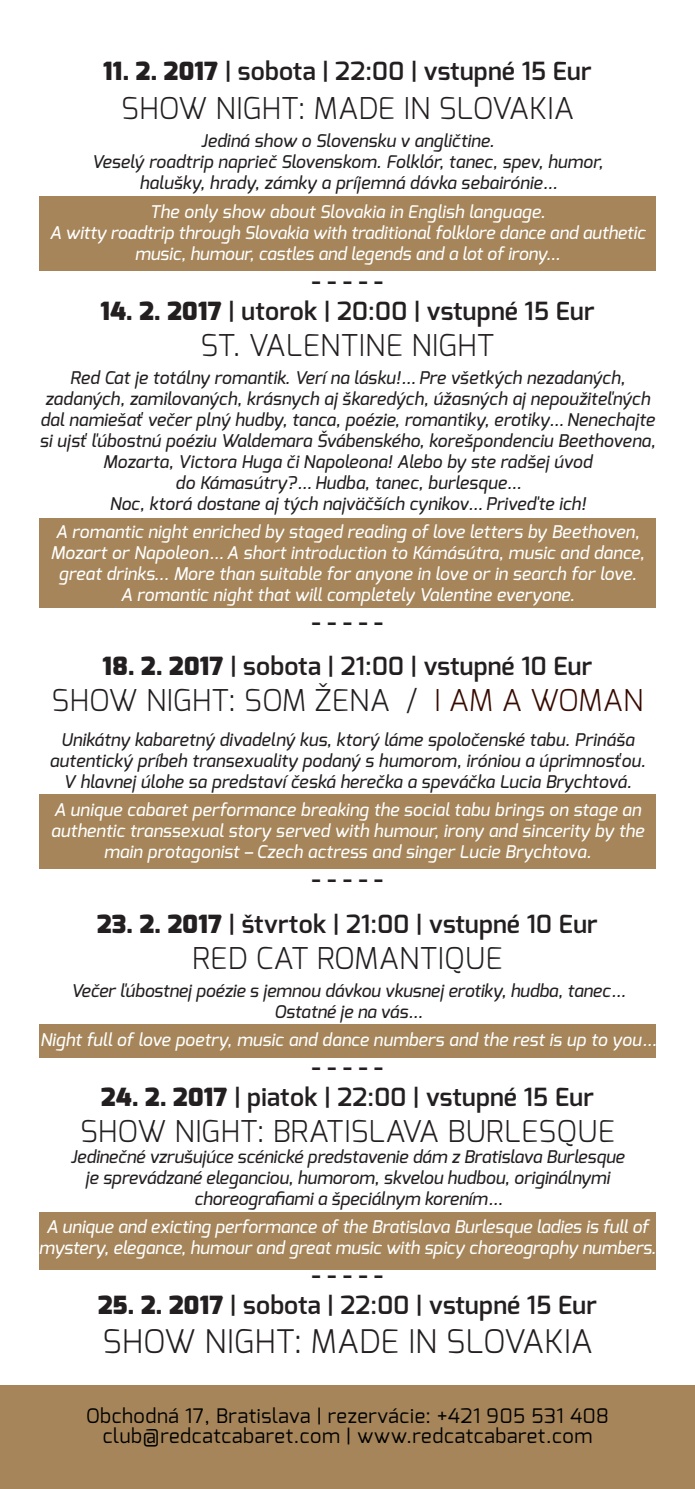
<style>
.page{position:relative;width:695px;height:1489px;background:#fff}
.page>*{position:absolute;margin:0;border:0;box-sizing:border-box;transform-origin:0 0}
.t1{font:300 32.5px "Exo";letter-spacing:.01em;color:#231f20}
.t2{font:300 30px "Exo";letter-spacing:.01em;color:#231f20}
.t3{font:600 25px "Exo";letter-spacing:.01em;color:#231f20}
.t4{font:20px/20px "Exo";letter-spacing:.03em;color:#000;text-align:center}
.t5{font:italic 500 17.5px/21px "Exo";color:#231f20;text-align:center}
.t6{font:italic 500 17.5px/21px "Exo";color:#fff;text-align:center}
.s1{font-weight:900}
.s2{color:#370a00}
</style>
<div class="page">
<div style="left:0;top:1385px;width:694px;height:103px;background:#a58559"></div>
<div style="left:39px;top:1211px;width:617px;height:58px;background:#a58559"></div>
<div style="left:39px;top:1023px;width:617px;height:34px;background:#a58559"></div>
<div style="left:39px;top:793px;width:617px;height:75px;background:#a58559"></div>
<div style="left:39px;top:518px;width:617px;height:90px;background:#a58559"></div>
<div style="left:39px;top:196px;width:617px;height:75px;background:#a58559"></div>
<h3 class="t3" style="left:103px;top:55px;width:490px"><span class="s1">11. 2. 2017</span> | sobota | 22:00 | vstupné 15 Eur</h3>
<h2 class="t2" style="left:121px;top:89px;width:454px">SHOW NIGHT: MADE IN SLOVAKIA</h2>
<p class="t5" style="left:92px;top:130px;width:513px">Jediná show o Slovensku v angličtine.<br>Veselý roadtrip naprieč Slovenskom. Folklór, tanec, spev, humor, halušky, hrady, zámky a príjemná dávka sebairónie…</p>
<p class="t6" style="left:50px;top:201px;width:597px">The only show about Slovakia in English language.<br>A witty roadtrip through Slovakia with traditional folklore dance and authetic music, humour, castles and legends and a lot of irony...</p>
<h3 class="t3" style="left:312px;top:264px;width:73px">- - - - -</h3>
<h3 class="t3" style="left:100px;top:294px;width:495px"><span class="s1">14. 2. 2017</span> | utorok | 20:00 | vstupné 15 Eur</h3>
<h2 class="t2" style="left:200px;top:325px;width:295px">ST. VALENTINE NIGHT</h2>
<p class="t5" style="left:39px;top:367px;width:617px">Red Cat je totálny romantik. Verí na lásku!… Pre všetkých nezadaných, zadaných, zamilovaných, krásnych aj škaredých, úžasných aj nepoužiteľných dal namiešať večer plný hudby, tanca, poézie, romantiky, erotiky… Nenechajte si ujsť ľúbostnú poéziu Waldemara Švábenského, korešpondenciu Beethovena, Mozarta, Victora Huga či Napoleona! Alebo by ste radšej úvod<br>do Kámasútry?… Hudba, tanec, burlesque…<br>Noc, ktorá dostane aj tých najväčších cynikov… Priveďte ich!</p>
<p class="t6" style="left:51px;top:521px;width:595px">A romantic night enriched by staged reading of love letters by Beethoven, Mozart or Napoleon… A short introduction to Kámásútra, music and dance, great drinks... More than suitable for anyone in love or in search for love.<br>A romantic night that will completely Valentine everyone.</p>
<h3 class="t3" style="left:312px;top:606px;width:73px">- - - - -</h3>
<h3 class="t3" style="left:103px;top:650px;width:491px"><span class="s1">18. 2. 2017</span> | sobota | 21:00 | vstupné 10 Eur</h3>
<h2 class="t2" style="left:52px;top:681px;width:593px">SHOW NIGHT: SOM ŽENA / <span class="s2">I AM A WOMAN</span></h2>
<p class="t5" style="left:50px;top:729px;width:597px">Unikátny kabaretný divadelný kus, ktorý láme spoločenské tabu. Prináša autentický príbeh transexuality podaný s humorom, iróniou a úprimnosťou.<br>V hlavnej úlohe sa predstaví česká herečka a speváčka Lucia Brychtová.</p>
<p class="t6" style="left:51px;top:799px;width:594px">A unique cabaret performance breaking the social tabu brings on stage an authentic transsexual story served with humour, irony and sincerity by the main protagonist – Czech actress and singer Lucie Brychtova.</p>
<h3 class="t3" style="left:312px;top:863px;width:73px">- - - - -</h3>
<h3 class="t3" style="left:97px;top:907px;width:502px"><span class="s1">23. 2. 2017</span> | štvrtok | 21:00 | vstupné 10 Eur</h3>
<h2 class="t2" style="left:192px;top:938px;width:311px">RED CAT ROMANTIQUE</h2>
<p class="t5" style="left:71px;top:979px;width:554px">Večer ľúbostnej poézie s jemnou dávkou vkusnej erotiky, hudba, tanec…<br>Ostatné je na vás…</p>
<p class="t6" style="left:40px;top:1029px;width:616px">Night full of love poetry, music and dance numbers and the rest is up to you…</p>
<h3 class="t3" style="left:312px;top:1050px;width:73px">- - - - -</h3>
<h3 class="t3" style="left:101px;top:1080px;width:494px"><span class="s1">24. 2. 2017</span> | piatok | 22:00 | vstupné 15 Eur</h3>
<h2 class="t2" style="left:80px;top:1111px;width:536px">SHOW NIGHT: BRATISLAVA BURLESQUE</h2>
<p class="t5" style="left:71px;top:1146px;width:555px">Jedinečné vzrušujúce scénické predstavenie dám z Bratislava Burlesque je sprevádzané eleganciou, humorom, skvelou hudbou, originálnymi choreografiami a špeciálnym korením…</p>
<p class="t6" style="left:39px;top:1216px;width:618px">A unique and exicting performance of the Bratislava Burlesque ladies is full of mystery, elegance, humour and great music with spicy choreography numbers.</p>
<h3 class="t3" style="left:312px;top:1258px;width:73px">- - - - -</h3>
<h3 class="t3" style="left:98px;top:1288px;width:500px"><span class="s1">25. 2. 2017</span> | sobota | 22:00 | vstupné 15 Eur</h3>
<h1 class="t1" style="left:102px;top:1320px;width:491px">SHOW NIGHT: MADE IN SLOVAKIA</h1>
<p class="t4" style="left:86px;top:1405px;width:524px">Obchodná 17, Bratislava | rezervácie: +421 905 531 408 club@redcatcabaret.com | www.redcatcabaret.com</p>
</div>
